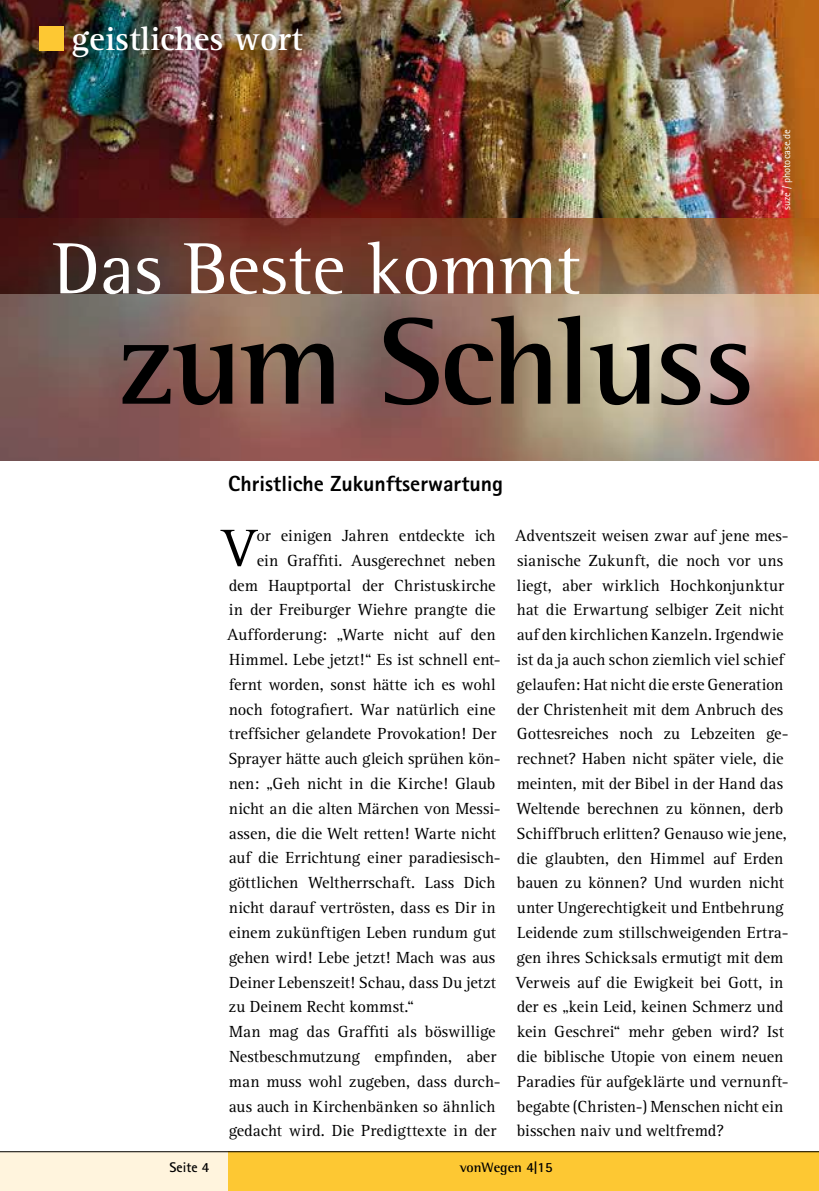
<style>
.page{position:relative;width:819px;height:1191px;background:#fff}
.page>*{position:absolute;margin:0;border:0;box-sizing:border-box;transform-origin:0 0}
.t1{font:700 126px "Rotis Semi Serif";letter-spacing:-.015em;color:#000}
.t2{font:74.38px "Rotis Semi Serif";color:#fff}
.t3{font:53.9px "Rotis Serif";color:#000}
.t4{font:700 34.12px "Rotis Serif";color:#fff}
.t5{font:800 21.88px "Rotis Sans Serif";color:#000}
.t6{font:16.62px/24.8px "Rotis Serif";letter-spacing:.005em;color:#000}
.t7{font:700 14px "Rotis Semi Serif";color:#000}
.t8{font:700 14px "Rotis Sans Serif";color:#000}
.t9{font:10.5px "Rotis Sans Serif";color:#fff}
.s1{font-family:"Rotis Sans Serif"}
</style>
<div class="page">
<img style="left:0;top:0;width:819px;height:218px">
<div style="left:0;top:1151px;width:819px;height:40px;background:#fff4dd"></div>
<div style="left:228px;top:1151px;width:591px;height:40px;background:#fdc833"></div>
<hr style="left:0;top:1151px;width:819px;height:1px;background:#000">
<img style="left:0;top:218px;width:819px;height:242px">
<div style="left:40px;top:26px;width:24px;height:24px;background:#fdc833"></div>
<h3 class="t4" style="left:71px;top:19px;width:232px">geistliches wort</h3>
<h2 class="t2" style="left:53px;top:225px;width:529px">Das Beste kommt</h2>
<h1 class="t1" style="left:118px;top:286px;width:638px">zum Schluss</h1>
<h3 class="t5" style="left:228px;top:470px;width:276px">Christliche Zukunftserwartung</h3>
<p class="t9" style="left:780px;top:210px;width:82px;rotate:-90deg">suze / photocase.de</p>
<h3 class="t3" style="left:221px;top:517px;width:37px">V</h3>
<p class="t6" style="left:257px;top:523px;width:240px">or einigen Jahren entdeckte ich</p>
<p class="t6" style="left:257px;top:548px;width:240px">ein Graffiti. Ausgerechnet neben</p>
<p class="t6" style="left:229px;top:573px;width:268px">dem Hauptportal der Christuskirche</p>
<p class="t6" style="left:229px;top:598px;width:268px">in der Freiburger Wiehre prangte die</p>
<p class="t6" style="left:227px;top:622px;width:270px">Aufforderung: „Warte nicht auf den</p>
<p class="t6" style="left:229px;top:647px;width:273px">Himmel. Lebe jetzt!“ Es ist schnell ent-</p>
<p class="t6" style="left:229px;top:672px;width:268px">fernt worden, sonst hätte ich es wohl</p>
<p class="t6" style="left:229px;top:697px;width:268px">noch fotografiert. War natürlich eine</p>
<p class="t6" style="left:229px;top:722px;width:269px">treffsicher gelandete Provokation! Der</p>
<p class="t6" style="left:228px;top:747px;width:273px">Sprayer hätte auch gleich sprühen kön-</p>
<p class="t6" style="left:229px;top:771px;width:268px">nen: „Geh nicht in die Kirche! Glaub</p>
<p class="t6" style="left:229px;top:796px;width:273px">nicht an die alten Märchen von Messi-</p>
<p class="t6" style="left:229px;top:821px;width:269px">assen, die die Welt retten! Warte nicht</p>
<p class="t6" style="left:229px;top:846px;width:273px">auf die Errichtung einer paradiesisch-</p>
<p class="t6" style="left:229px;top:871px;width:268px">göttlichen Weltherrschaft. Lass Dich</p>
<p class="t6" style="left:229px;top:895px;width:268px">nicht darauf vertrösten, dass es Dir in</p>
<p class="t6" style="left:229px;top:920px;width:269px">einem zukünftigen Leben rundum gut</p>
<p class="t6" style="left:229px;top:945px;width:268px">gehen wird! Lebe jetzt! Mach was aus</p>
<p class="t6" style="left:229px;top:970px;width:268px">Deiner Lebenszeit! Schau, dass Du jetzt</p>
<p class="t6" style="left:229px;top:995px;width:187px">zu Deinem Recht kommst.“</p>
<p class="t6" style="left:229px;top:1019px;width:268px">Man mag das Graffiti als böswillige</p>
<p class="t6" style="left:229px;top:1044px;width:268px">Nestbeschmutzung empfinden, aber</p>
<p class="t6" style="left:229px;top:1069px;width:273px">man muss wohl zugeben, dass durch-</p>
<p class="t6" style="left:229px;top:1094px;width:268px">aus auch in Kirchenbänken so ähnlich</p>
<p class="t6" style="left:229px;top:1119px;width:269px">gedacht wird. Die Predigttexte in der</p>
<p class="t6" style="left:515px;top:523px;width:275px">Adventszeit weisen zwar auf jene mes&shy;sianische Zukunft, die noch vor uns liegt, aber wirklich Hochkonjunktur hat die Erwartung selbiger Zeit nicht auf den kirchlichen Kanzeln. Irgendwie ist da ja auch schon ziemlich viel schief gelaufen: Hat nicht die erste Generation der Christenheit mit dem Anbruch des Gottesreiches noch zu Lebzeiten ge&shy;rechnet? Haben nicht später viele, die meinten, mit der Bibel in der Hand das Weltende berechnen zu können, derb Schiffbruch erlitten? Genauso wie jene, die glaubten, den Himmel auf Erden bauen zu können? Und wurden nicht unter Ungerechtigkeit und Entbehrung Leidende zum stillschweigenden Ertra&shy;gen ihres Schicksals ermutigt mit dem Verweis auf die Ewigkeit bei Gott, in der es „kein Leid, keinen Schmerz und kein Geschrei“ mehr geben wird? Ist die biblische Utopie von einem neuen Paradies für aufgeklärte und vernunft&shy;begabte (Christen-) Menschen nicht ein bisschen naiv und weltfremd?</p>
<p class="t8" style="left:170px;top:1158px;width:41px">Seite 4</p>
<p class="t7" style="left:459px;top:1159px;width:94px">vonWegen <span class="s1">4|15</span></p>
</div>
